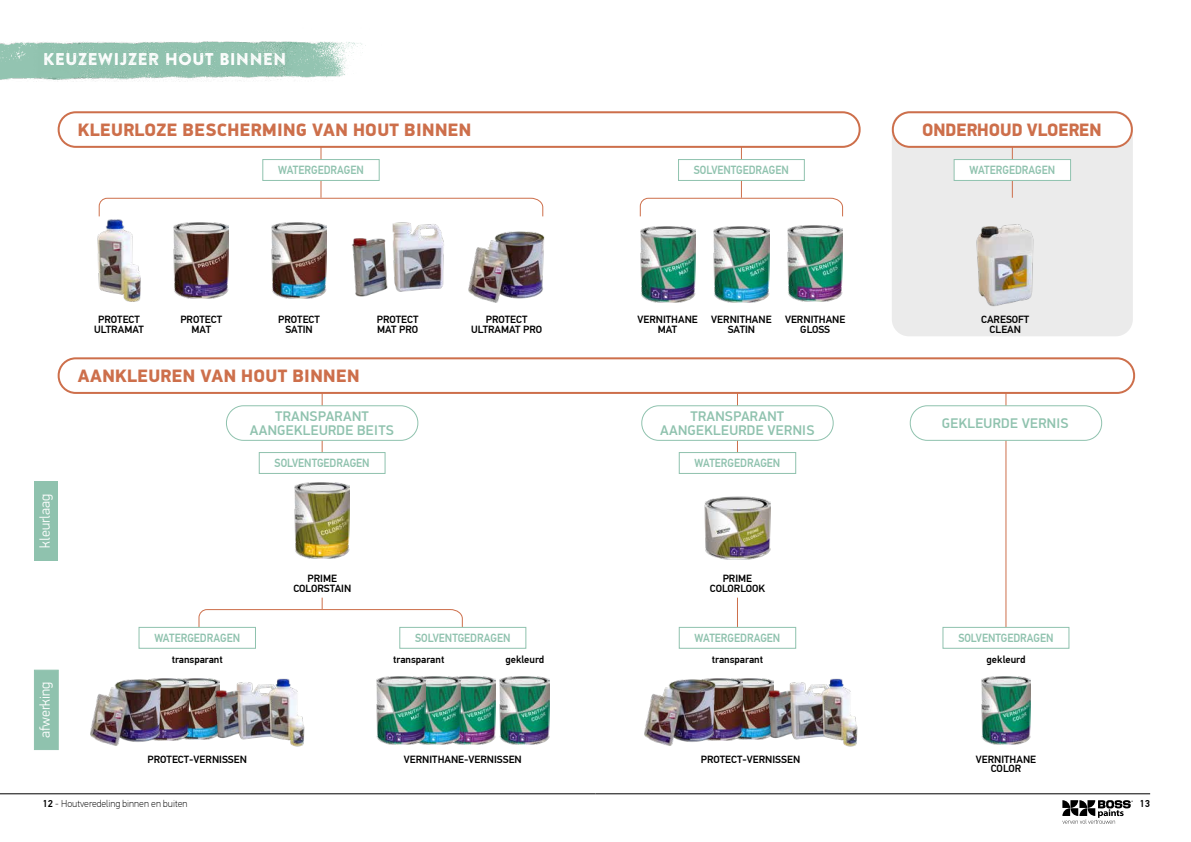
<style>
.page{position:relative;width:1191px;height:842px;background:#fff}
.page>*{position:absolute;margin:0;border:0;box-sizing:border-box;transform-origin:0 0}
.t1{font:900 18px "PFDIN Display Pro";letter-spacing:.02em;color:#cd6f4b}
.t2{font:900 18px "PFDIN Display Pro";color:#cd6f4b}
.t3{font:17px "Brandon Printed Two";color:#fff}
.t4{font:300 14.4px "PFDIN Display Pro";color:#fff}
.t5{font:500 14px/14px "PFDIN Display Pro";letter-spacing:.02em;color:#8fc2ae;text-align:center}
.t6{font:500 11.9px "PF Din Text Pro";color:#8fc2ae;scale:.9 1}
.t7{font:500 10.4px/9.3px "PF Din Text Pro";color:#000;text-align:center}
.t8{font:100 10px "PF Din Text Pro";color:#000}
.t9{font:500 10px "PF Din Text Pro";color:#000}
.s1{font-weight:500}
</style>
<div class="page">
<div style="left:891px;top:111px;width:241px;height:225px;background:#ebebeb;border-radius:17px"></div>
<img style="left:976px;top:224px;width:58px;height:83px">
<img style="left:97px;top:219px;width:44px;height:83px">
<img style="left:468px;top:231px;width:77px;height:72px">
<img style="left:352px;top:222px;width:92px;height:75px">
<img style="left:174px;top:223px;width:55px;height:76px">
<img style="left:271px;top:222px;width:56px;height:76px">
<img style="left:640px;top:227px;width:55px;height:76px">
<img style="left:714px;top:226px;width:55px;height:76px">
<img style="left:787px;top:226px;width:56px;height:76px">
<img style="left:704px;top:496px;width:66px;height:64px">
<img style="left:295px;top:483px;width:55px;height:76px">
<img style="left:981px;top:676px;width:49px;height:69px">
<img style="left:500px;top:676px;width:49px;height:69px">
<img style="left:461px;top:676px;width:34px;height:69px">
<img style="left:426px;top:676px;width:35px;height:69px">
<img style="left:376px;top:676px;width:50px;height:69px">
<img style="left:175px;top:678px;width:38px;height:62px">
<img style="left:213px;top:679px;width:21px;height:60px">
<img style="left:234px;top:682px;width:33px;height:58px">
<img style="left:164px;top:679px;width:25px;height:61px">
<img style="left:90px;top:678px;width:74px;height:68px">
<img style="left:267px;top:678px;width:38px;height:69px">
<img style="left:728px;top:678px;width:38px;height:62px">
<img style="left:766px;top:678px;width:21px;height:61px">
<img style="left:787px;top:682px;width:33px;height:58px">
<img style="left:717px;top:679px;width:25px;height:61px">
<img style="left:644px;top:678px;width:73px;height:68px">
<img style="left:820px;top:678px;width:38px;height:69px">
<hr style="left:0;top:793px;width:595px;height:1px;background:#000">
<hr style="left:595px;top:793px;width:555px;height:1px;background:#000">
<svg style="left:1062px;top:800px;width:70px;height:24px"></svg>
<img style="left:336px;top:42px;width:30px;height:35px">
<img style="left:0;top:41px;width:336px;height:41px">
<hr style="left:1005px;top:390px;width:1px;height:238px;background:#cd6f4b">
<hr style="left:737px;top:390px;width:1px;height:73px;background:#cd6f4b">
<hr style="left:322px;top:390px;width:1px;height:73px;background:#cd6f4b">
<hr style="left:737px;top:598px;width:1px;height:35px;background:#cd6f4b">
<hr style="left:1011px;top:146px;width:1px;height:52px;background:#cd6f4b">
<hr style="left:741px;top:146px;width:1px;height:52px;background:#cd6f4b">
<hr style="left:320px;top:146px;width:1px;height:52px;background:#cd6f4b">
<div style="left:892px;top:112px;width:239px;height:35px;background:#fff;border-radius:17px"></div>
<div style="left:891px;top:111px;width:241px;height:37px;border:2px solid #cd6f4b;border-radius:17px"></div>
<div style="left:58px;top:111px;width:802px;height:37px;border:2px solid #cd6f4b;border-radius:17px"></div>
<div style="left:58px;top:357px;width:1077px;height:37px;border:2px solid #cd6f4b;border-radius:17px"></div>
<div style="left:226px;top:406px;width:192px;height:34px;background:#fff;border-radius:17px"></div>
<div style="left:226px;top:405px;width:192px;height:36px;border:1px solid #8fc2ae;border-radius:17px"></div>
<div style="left:642px;top:406px;width:191px;height:34px;background:#fff;border-radius:17px"></div>
<div style="left:641px;top:405px;width:192px;height:36px;border:1px solid #8fc2ae;border-radius:17px"></div>
<div style="left:910px;top:406px;width:191px;height:34px;background:#fff;border-radius:17px"></div>
<div style="left:909px;top:405px;width:193px;height:36px;border:1px solid #8fc2ae;border-radius:17px"></div>
<svg style="left:198px;top:598px;width:265px;height:29px"></svg>
<svg style="left:98px;top:197px;width:446px;height:20px"></svg>
<svg style="left:639px;top:197px;width:204px;height:20px"></svg>
<div style="left:263px;top:160px;width:116px;height:20px;background:#fff"></div>
<div style="left:262px;top:159px;width:117px;height:22px;border:1px solid #8fc2ae"></div>
<div style="left:954px;top:160px;width:116px;height:20px;background:#fff"></div>
<div style="left:953px;top:159px;width:118px;height:22px;border:1px solid #8fc2ae"></div>
<div style="left:679px;top:627px;width:116px;height:21px;background:#fff"></div>
<div style="left:679px;top:627px;width:117px;height:22px;border:1px solid #8fc2ae"></div>
<div style="left:942px;top:627px;width:127px;height:22px;border:1px solid #8fc2ae"></div>
<div style="left:678px;top:160px;width:126px;height:20px;background:#fff"></div>
<div style="left:678px;top:159px;width:126px;height:22px;border:1px solid #8fc2ae"></div>
<div style="left:139px;top:627px;width:117px;height:22px;border:1px solid #8fc2ae"></div>
<div style="left:679px;top:452px;width:116px;height:21px;background:#fff"></div>
<div style="left:679px;top:452px;width:117px;height:22px;border:1px solid #8fc2ae"></div>
<div style="left:259px;top:452px;width:126px;height:21px;background:#fff"></div>
<div style="left:259px;top:452px;width:126px;height:22px;border:1px solid #8fc2ae"></div>
<div style="left:399px;top:627px;width:127px;height:22px;border:1px solid #8fc2ae"></div>
<div style="left:34px;top:481px;width:24px;height:80px;background:#8fc2ae"></div>
<div style="left:34px;top:670px;width:25px;height:80px;background:#8fc2ae;border:1px solid #8fc2ae"></div>
<h2 class="t3" style="left:43px;top:49px;width:245px">KEUZEWIJZER HOUT BINNEN</h2>
<h1 class="t1" style="left:78px;top:119px;width:395px">KLEURLOZE BESCHERMING VAN HOUT BINNEN</h1>
<h1 class="t2" style="left:922px;top:119px;width:181px">ONDERHOUD VLOEREN</h1>
<p class="t6" style="left:694px;top:163px;width:107px">SOLVENTGEDRAGEN</p>
<p class="t6" style="left:278px;top:163px;width:97px">WATERGEDRAGEN</p>
<p class="t6" style="left:969px;top:163px;width:97px">WATERGEDRAGEN</p>
<p class="t7" style="left:94px;top:315px;width:51px">PROTECT<br>ULTRAMAT</p>
<p class="t7" style="left:981px;top:315px;width:50px">CARESOFT<br>CLEAN</p>
<p class="t7" style="left:180px;top:315px;width:43px">PROTECT<br>MAT</p>
<p class="t7" style="left:278px;top:315px;width:43px">PROTECT<br>SATIN</p>
<p class="t7" style="left:637px;top:315px;width:62px">VERNITHANE<br>MAT</p>
<p class="t7" style="left:711px;top:315px;width:62px">VERNITHANE<br>SATIN</p>
<p class="t7" style="left:785px;top:315px;width:62px">VERNITHANE<br>GLOSS</p>
<p class="t7" style="left:377px;top:315px;width:43px;text-align:left">PROTECT<br>MAT PRO</p>
<p class="t7" style="left:471px;top:315px;width:73px">PROTECT<br>ULTRAMAT PRO</p>
<h1 class="t1" style="left:78px;top:365px;width:283px">AANKLEUREN VAN HOUT BINNEN</h1>
<h3 class="t5" style="left:250px;top:410px;width:146px">TRANSPARANT<br>AANGEKLEURDE BEITS</h3>
<h3 class="t5" style="left:660px;top:410px;width:156px">TRANSPARANT<br>AANGEKLEURDE VERNIS</h3>
<h3 class="t5" style="left:942px;top:417px;width:128px">GEKLEURDE VERNIS</h3>
<h3 class="t4" style="left:37px;top:548px;width:55px;rotate:-90deg">kleurlaag</h3>
<h3 class="t4" style="left:37px;top:738px;width:58px;rotate:-90deg">afwerking</h3>
<p class="t6" style="left:275px;top:456px;width:107px">SOLVENTGEDRAGEN</p>
<p class="t6" style="left:694px;top:456px;width:97px">WATERGEDRAGEN</p>
<p class="t6" style="left:154px;top:631px;width:97px">WATERGEDRAGEN</p>
<p class="t7" style="left:293px;top:574px;width:59px">PRIME<br>COLORSTAIN</p>
<p class="t6" style="left:415px;top:631px;width:107px">SOLVENTGEDRAGEN</p>
<p class="t7" style="left:710px;top:574px;width:57px">PRIME<br>COLORLOOK</p>
<p class="t6" style="left:694px;top:631px;width:97px">WATERGEDRAGEN</p>
<p class="t6" style="left:958px;top:631px;width:107px">SOLVENTGEDRAGEN</p>
<p class="t7" style="left:172px;top:654px;width:53px">transparant</p>
<p class="t7" style="left:393px;top:654px;width:53px">transparant</p>
<p class="t7" style="left:505px;top:654px;width:40px">gekleurd</p>
<p class="t7" style="left:712px;top:654px;width:53px">transparant</p>
<p class="t7" style="left:986px;top:654px;width:40px">gekleurd</p>
<p class="t7" style="left:148px;top:754px;width:101px">PROTECT-VERNISSEN</p>
<p class="t7" style="left:404px;top:754px;width:119px">VERNITHANE-VERNISSEN</p>
<p class="t7" style="left:701px;top:754px;width:101px">PROTECT-VERNISSEN</p>
<p class="t8" style="left:43px;top:798px;width:146px"><span class="s1">12</span> - Houtveredeling binnen en buiten</p>
<p class="t9" style="left:1139px;top:798px;width:12px">13</p>
<p class="t7" style="left:975px;top:754px;width:62px">VERNITHANE<br>COLOR</p>
</div>
